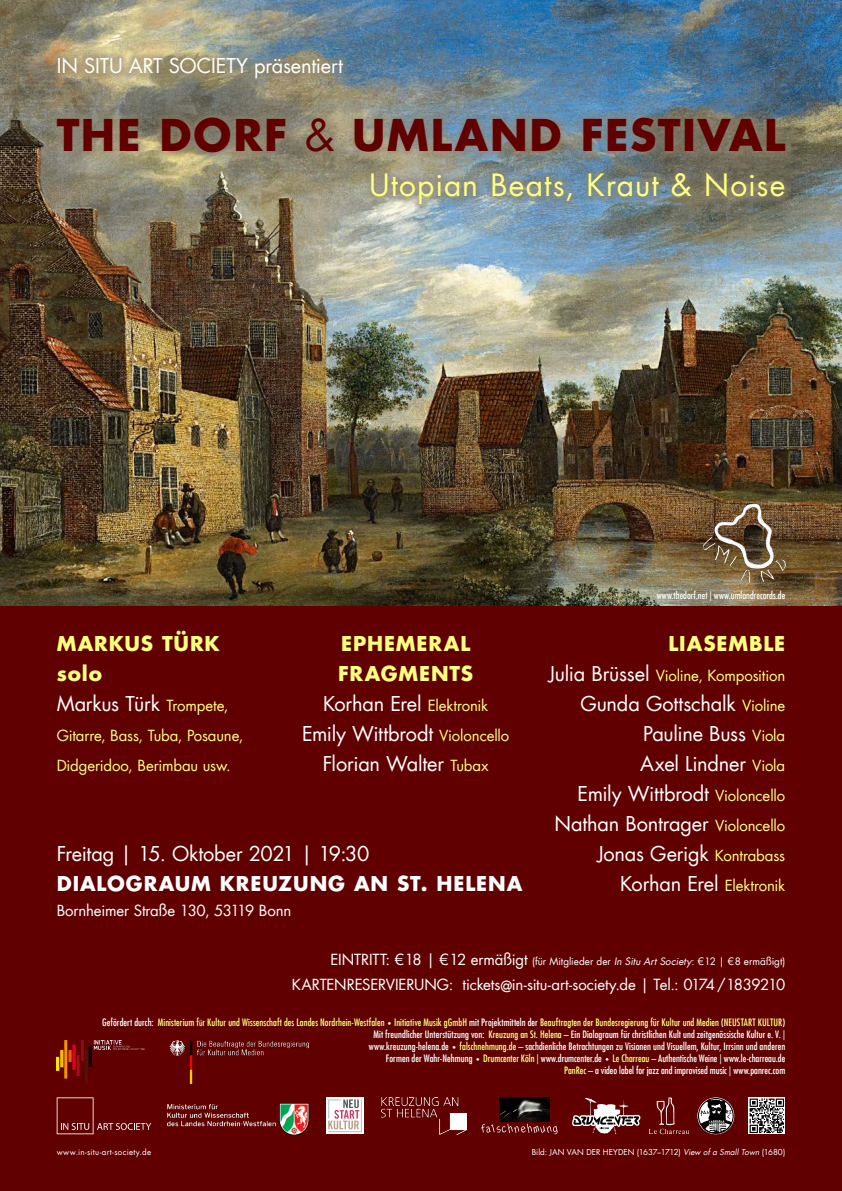
<style>
.page{position:relative;width:842px;height:1191px;background:#600000}
.page>*{position:absolute;margin:0;border:0;box-sizing:border-box;transform-origin:0 0}
.t1{font:700 42.8px "Futura LT";letter-spacing:.04em;color:#600000}
.t2{font:30px "Futura LT";letter-spacing:.04em;color:#ffff80}
.t3{font:20px/30px "Futura LT";letter-spacing:-.01em;color:#fff;text-align:right}
.t4{font:700 20px/30px "Futura LT";letter-spacing:.045em;color:#ffff80}
.t5{font:700 20px "Futura LT";letter-spacing:.045em;color:#fff}
.t6{font:15px "Futura LT";letter-spacing:-.015em;color:#fff}
.t7{font:15px/30px "Futura LT";letter-spacing:-.015em;color:#ffff80}
.t8{font:condensed 10px/12px "Futura LT";letter-spacing:.005em;color:#fff;text-align:right}
.t9{font:10px "Futura LT";color:#fff}
.t10{font:8px "Futura LT";letter-spacing:.01em;color:#fff}
.t11{font:8px "Futura LT";letter-spacing:.035em;color:#fff}
.s1{font-weight:400}
.s2{font-weight:400;color:#fff}
.s3{font-weight:400;font-size:15px}
.s4{font-weight:700;color:#ffff80}
.s5{font-size:15px;color:#ffff80}
.s6{font-size:20px;color:#fff}
.s7{font-size:15px}
.s8{font-style:italic}
.s9{color:#ffff80}
.s10{font-size:8.6px;color:#ffff80}
.s11{font-size:7px}
</style>
<div class="page">
<img style="left:0;top:0;width:842px;height:606px">
<div style="left:48px;top:109px;width:746px;height:104px;background:#8f836c;opacity:.5"></div>
<div style="left:49px;top:49px;width:303px;height:38px;background:#8f836c;opacity:.5"></div>
<svg style="left:57px;top:1097px;width:94px;height:37px"></svg>
<svg style="left:481px;top:1123px;width:77px;height:11px"></svg>
<img style="left:499px;top:1097px;width:51px;height:24px">
<svg style="left:697px;top:1097px;width:37px;height:37px"></svg>
<svg style="left:698px;top:1098px;width:36px;height:35px"></svg>
<img style="left:382px;top:1097px;width:85px;height:37px">
<svg style="left:572px;top:1097px;width:69px;height:37px"></svg>
<img style="left:168px;top:1103px;width:140px;height:31px">
<svg style="left:649px;top:1097px;width:40px;height:37px"></svg>
<img style="left:170px;top:1040px;width:138px;height:43px">
<img style="left:57px;top:1040px;width:87px;height:43px">
<svg style="left:326px;top:1097px;width:38px;height:37px"></svg>
<svg style="left:328px;top:1099px;width:34px;height:33px"></svg>
<svg style="left:748px;top:1097px;width:37px;height:37px"></svg>
<svg style="left:750px;top:1098px;width:34px;height:35px"></svg>
<img style="left:699px;top:502px;width:89px;height:82px">
<h3 class="t3" style="left:57px;top:51px;width:288px">IN SITU ART SOCIETY präsentiert</h3>
<h1 class="t1" style="left:57px;top:107px;width:730px">THE DORF <span class="s1">&amp;</span> UMLAND FESTIVAL</h1>
<h2 class="t2" style="left:369px;top:166px;width:418px">Utopian Beats, Kraut &amp; Noise</h2>
<h3 class="t4" style="left:57px;top:628px;width:173px">MARKUS TÜRK solo<br><span class="s2">Markus Türk</span> <span class="s3">Trompete,</span></h3>
<h3 class="t7" style="left:57px;top:720px;width:188px">Gitarre, Bass, Tuba, Posaune,<br>Didgeridoo, Berimbau usw.</h3>
<h3 class="t3" style="left:302px;top:628px;width:209px;text-align:center"><span class="s4">EPHEMERAL<br>FRAGMENTS<br></span>Korhan Erel <span class="s5">Elektronik<br></span>Emily Wittbrodt <span class="s5">Violoncello<br></span>Florian Walter <span class="s5">Tubax</span></h3>
<h3 class="t3" style="left:57px;top:839px;width:314px">Freitag | 15. Oktober 2021 | 19:30</h3>
<h3 class="t5" style="left:57px;top:870px;width:467px">DIALOGRAUM KREUZUNG AN ST. HELENA</h3>
<h3 class="t6" style="left:57px;top:901px;width:236px">Bornheimer Straße 130, 53119 Bonn</h3>
<p class="t8" style="left:657px;top:589px;width:130px">www.thedorf.net | www.umlandrecords.de</p>
<h3 class="t4" style="left:668px;top:628px;width:118px">LIASEMBLE</h3>
<h3 class="t7" style="left:549px;top:660px;width:238px"><span class="s6">Julia Brüssel</span> Violine, Komposition</h3>
<h3 class="t3" style="left:555px;top:688px;width:232px">Gunda Gottschalk <span class="s5">Violine<br></span>Pauline Buss <span class="s5">Viola<br></span>Axel Lindner <span class="s5">Viola<br></span>Emily Wittbrodt <span class="s5">Violoncello<br></span>Nathan Bontrager <span class="s5">Violoncello<br></span>Jonas Gerigk <span class="s5">Kontrabass<br></span>Korhan Erel <span class="s5">Elektronik</span></h3>
<p class="t9" style="left:331px;top:954px;width:456px"><span class="s7">EINTRITT: €18 | €12 ermäßigt</span> (für Mitglieder der <span class="s8">In Situ Art Society</span>: €12 | €8 ermäßigt)</p>
<h3 class="t6" style="left:292px;top:974px;width:495px">KARTENRESERVIERUNG: tickets@in-situ-art-society.de | Tel.: 0174 /1839210</h3>
<p class="t8" style="left:102px;top:1016px;width:684px">Gefördert durch: <span class="s9">Ministerium f</span><span class="s10">ü</span><span class="s9">r Kultur und Wissenschaft des Landes Nordrhein-Westfalen</span> <span class="s11">•</span> <span class="s9">Initiative Musik gGmbH</span> mit Projektmitteln der <span class="s9">Beauftragten der Bundesregierung für Kultur und Medien</span> (<span class="s9">NEUSTART KULTUR</span>)<br>Mit freundlicher Unterstützung von: <span class="s9">Kreuzung an St. Helena</span> – Ein Dialograum für christlichen Kult und zeitgenössische Kultur e. V. |<br>www.kreuzung-helena.de <span class="s11">•</span> <span class="s9">falschnehmung.de</span> – sachdienliche Betrachtungen zu Visionen und Visuellem, Kultur, Irrsinn und anderen<br>Formen der Wahr-Nehmung <span class="s11">•</span> <span class="s9">Drumcenter Köln</span> | www.drumcenter.de <span class="s11">•</span> <span class="s9">Le Charreau</span> – Authentische Weine | www.le-charreau.de<br><span class="s9">PanRec</span> – a video label for jazz and improvised music | www.panrec.com</p>
<p class="t11" style="left:57px;top:1147px;width:96px">www.in-situ-art-society.de</p>
<p class="t10" style="left:532px;top:1147px;width:255px">Bild: JAN VAN DER HEYDEN (1637–1712) <span class="s8">View of a Small Town</span> (1680)</p>
</div>
